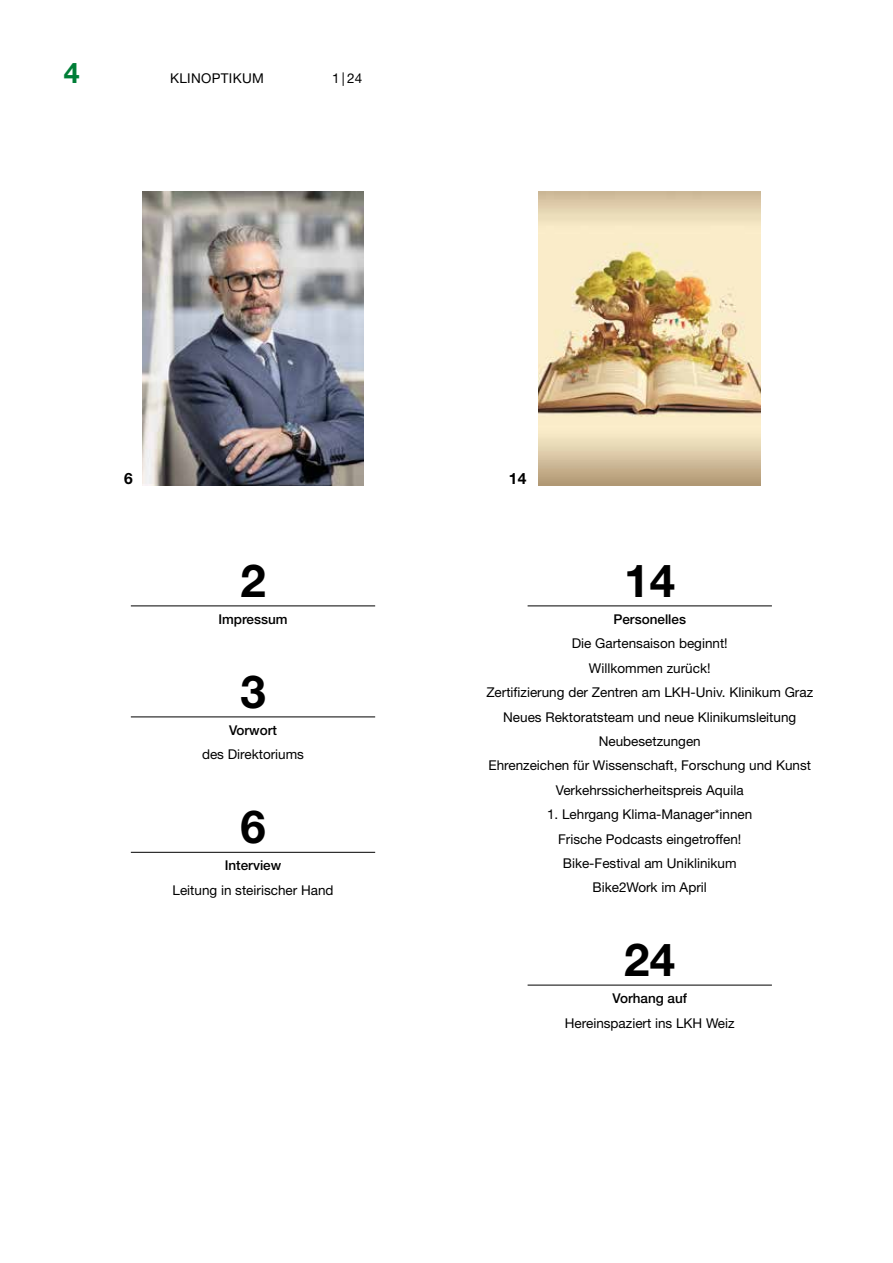
<style>
.page{position:relative;width:893px;height:1263px;background:#fff}
.page>*{position:absolute;margin:0;border:0;box-sizing:border-box;transform-origin:0 0}
.t1{font:700 45.6px "Helvetica Neue LT Std";color:#000}
.t2{font:700 28.5px "Helvetica Neue LT Std";color:#007e37}
.t3{font:700 15.6px "Helvetica Neue LT Std";color:#000}
.t4{font:13.5px/24.5px "Helvetica Neue LT Std";color:#000;text-align:center}
.t5{font:500 13.5px "Helvetica Neue LT Std";color:#000}
.t6{font:13.5px "Helvetica Neue LT Std";letter-spacing:.025em;color:#000}
</style>
<div class="page">
<hr style="left:131px;top:606px;width:244px;height:1px;background:#000">
<hr style="left:131px;top:717px;width:244px;height:1px;background:#000">
<hr style="left:131px;top:852px;width:244px;height:1px;background:#000">
<hr style="left:528px;top:606px;width:244px;height:1px;background:#000">
<hr style="left:528px;top:985px;width:244px;height:1px;background:#000">
<img style="left:539px;top:191px;width:221px;height:294px">
<img style="left:142px;top:191px;width:221px;height:294px">
<h2 class="t2" style="left:64px;top:55px;width:17px">4</h2>
<p class="t6" style="left:170px;top:70px;width:95px">KLINOPTIKUM</p>
<p class="t4" style="left:332px;top:65px;width:32px">1|24</p>
<p class="t3" style="left:124px;top:468px;width:10px">6</p>
<p class="t3" style="left:509px;top:468px;width:19px">14</p>
<h1 class="t1" style="left:240px;top:553px;width:27px">2</h1>
<p class="t5" style="left:218px;top:611px;width:71px">Impressum</p>
<h1 class="t1" style="left:240px;top:664px;width:27px">3</h1>
<p class="t5" style="left:229px;top:722px;width:50px">Vorwort</p>
<p class="t4" style="left:202px;top:742px;width:104px">des Direktoriums</p>
<h1 class="t1" style="left:240px;top:799px;width:27px">6</h1>
<p class="t5" style="left:225px;top:858px;width:58px">Interview</p>
<p class="t4" style="left:172px;top:878px;width:163px">Leitung in steirischer Hand</p>
<h1 class="t1" style="left:624px;top:553px;width:53px">14</h1>
<p class="t5" style="left:613px;top:611px;width:74px">Personelles</p>
<p class="t4" style="left:486px;top:631px;width:328px">Die Gartensaison beginnt!<br>Willkommen zurück!<br>Zertifizierung der Zentren am LKH-Univ. Klinikum Graz Neues Rektoratsteam und neue Klinikumsleitung Neubesetzungen<br>Ehrenzeichen für Wissenschaft, Forschung und Kunst Verkehrssicherheitspreis Aquila</p>
<p class="t4" style="left:547px;top:802px;width:207px">1. Lehrgang Klima-Manager*innen<br>Frische Podcasts eingetroffen!<br>Bike-Festival am Uniklinikum<br>Bike2Work im April</p>
<h1 class="t1" style="left:624px;top:932px;width:53px">24</h1>
<p class="t5" style="left:612px;top:990px;width:76px">Vorhang auf</p>
<p class="t4" style="left:565px;top:1010px;width:171px">Hereinspaziert ins LKH Weiz</p>
</div>
